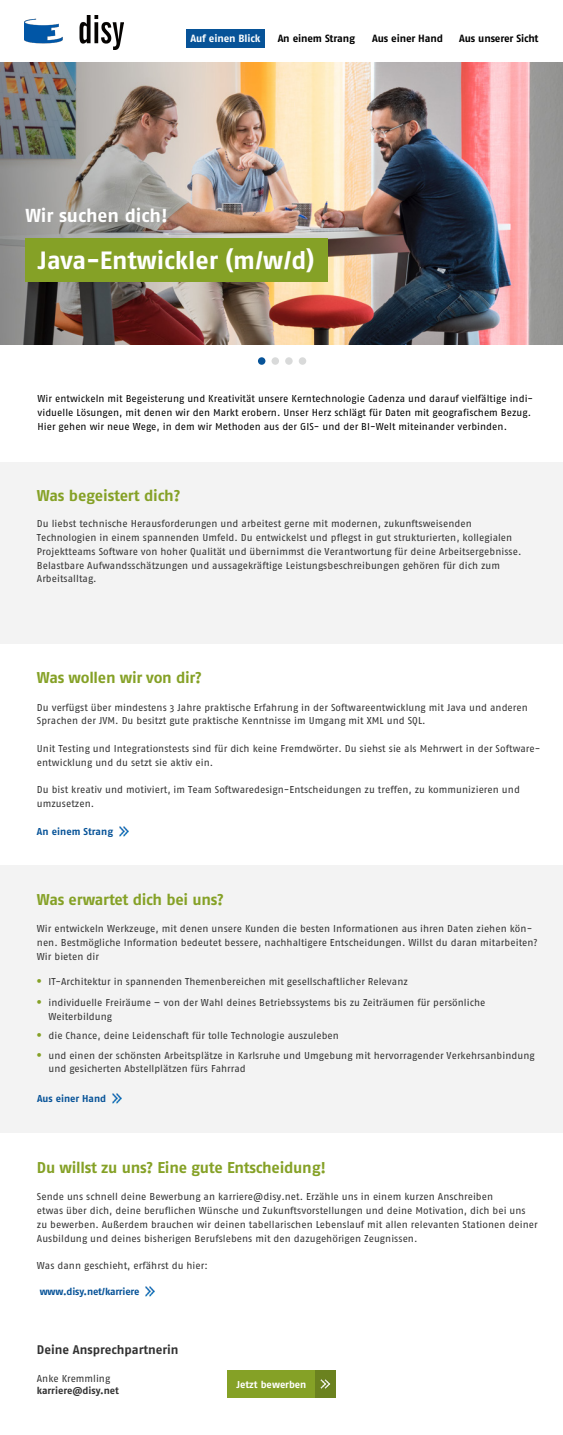
<style>
.page{position:relative;width:563px;height:1435px;background:#fff}
.page>*{position:absolute;margin:0;border:0;box-sizing:border-box;transform-origin:0 0}
.t1{font:25px "Fago No Bold TF";letter-spacing:-.005em;color:#fff}
.t2{font:18.75px "Fago No Bold TF";letter-spacing:-.005em;color:#fff}
.t3{font:18.75px/21.6px "Fago No";color:#85a126}
.t4{font:15.62px "Fago No Bold TF";letter-spacing:-.015em;color:#85a126}
.t5{font:12.5px "Fago No Bold TF";color:#333}
.t6{font:10.44px "Fago No Bold TF";letter-spacing:-.015em;color:#000}
.t7{font:10.44px "Fago No Bold TF";letter-spacing:-.015em;color:#fff}
.t8{font:10px/13.8px "Fago No";letter-spacing:.005em;color:#333}
.t9{font:10px/13.8px "Fago No";letter-spacing:.005em;color:#000}
.t10{font:10px "Fago No Bold TF";letter-spacing:-.005em;color:#075398}
.t11{font:10px "Fago No Bold TF";letter-spacing:-.005em;color:#333}
.t12{font:10px "Fago No Bold TF";color:#fff}
</style>
<div class="page">
<img style="left:25px;top:16px;width:98px;height:34px">
<div style="left:186px;top:30px;width:79px;height:18px;background:#075398"></div>
<img style="left:0;top:63px;width:562px;height:281px">
<div style="left:25px;top:239px;width:302px;height:43px;background:#85a126"></div>
<div style="left:258px;top:357px;width:7px;height:8px;background:#075398;border-radius:50%"></div>
<div style="left:271px;top:357px;width:8px;height:8px;background:#d9dada;border-radius:50%"></div>
<div style="left:285px;top:357px;width:7px;height:8px;background:#d9dada;border-radius:50%"></div>
<div style="left:299px;top:357px;width:7px;height:8px;background:#d9dada;border-radius:50%"></div>
<div style="left:0;top:462px;width:562px;height:182px;background:#f3f3f3"></div>
<div style="left:0;top:865px;width:562px;height:268px;background:#f3f3f3"></div>
<svg style="left:112px;top:1094px;width:10px;height:9px"></svg>
<div style="left:227px;top:1370px;width:89px;height:28px;background:#85a126"></div>
<div style="left:316px;top:1370px;width:20px;height:28px;background:#6b821f"></div>
<svg style="left:321px;top:1379px;width:10px;height:10px"></svg>
<svg style="left:119px;top:827px;width:10px;height:9px"></svg>
<svg style="left:145px;top:1287px;width:10px;height:9px"></svg>
<p class="t7" style="left:190px;top:33px;width:71px">Auf einen Blick</p>
<p class="t6" style="left:277px;top:32px;width:79px">An einem Strang</p>
<p class="t6" style="left:372px;top:32px;width:72px">Aus einer Hand</p>
<p class="t6" style="left:459px;top:32px;width:81px">Aus unserer Sicht</p>
<h2 class="t2" style="left:25px;top:205px;width:144px">Wir suchen dich!</h2>
<h1 class="t1" style="left:38px;top:246px;width:278px">Java-Entwickler (m/w/d)</h1>
<p class="t9" style="left:37px;top:392px;width:497px">Wir entwickeln mit Begeisterung und Kreativität unsere Kerntechnologie Cadenza und darauf vielfältige indi&shy;viduelle Lösungen, mit denen wir den Markt erobern. Unser Herz schlägt für Daten mit geografischem Bezug.<br>Hier gehen wir neue Wege, in dem wir Methoden aus der GIS- und der BI-Welt miteinander verbinden.</p>
<h3 class="t4" style="left:37px;top:486px;width:145px">Was begeistert dich?</h3>
<p class="t8" style="left:37px;top:517px;width:486px">Du liebst technische Herausforderungen und arbeitest gerne mit modernen, zukunftsweisenden Technologien in einem spannenden Umfeld. Du entwickelst und pflegst in gut strukturierten, kollegialen Projektteams Software von hoher Qualität und übernimmst die Verantwortung für deine Arbeitsergebnisse.<br>Belastbare Aufwandsschätzungen und aussagekräftige Leistungsbeschreibungen gehören für dich zum Arbeitsalltag.</p>
<h3 class="t4" style="left:37px;top:669px;width:167px">Was wollen wir von dir?</h3>
<p class="t8" style="left:37px;top:700px;width:492px">Du verfügst über mindestens 3 Jahre praktische Erfahrung in der Softwareentwicklung mit Java und anderen<br>Sprachen der JVM. Du besitzt gute praktische Kenntnisse im Umgang mit XML und SQL.</p>
<p class="t8" style="left:37px;top:742px;width:505px">Unit Testing und Integrationstests sind für dich keine Fremdwörter. Du siehst sie als Mehrwert in der Software&shy;entwicklung und du setzt sie aktiv ein.</p>
<p class="t8" style="left:37px;top:783px;width:484px">Du bist kreativ und motiviert, im Team Softwaredesign-Entscheidungen zu treffen, zu kommunizieren und umzusetzen.</p>
<p class="t10" style="left:37px;top:825px;width:78px">An einem Strang</p>
<h3 class="t4" style="left:37px;top:890px;width:188px">Was erwartet dich bei uns?</h3>
<p class="t8" style="left:37px;top:922px;width:502px">Wir entwickeln Werkzeuge, mit denen unsere Kunden die besten Informationen aus ihren Daten ziehen kön&shy;nen. Bestmögliche Information bedeutet bessere, nachhaltigere Entscheidungen. Willst du daran mitarbeiten?<br>Wir bieten dir</p>
<h2 class="t3" style="left:36px;top:970px;width:9px">• •</h2>
<h2 class="t3" style="left:36px;top:1026px;width:9px;line-height:19.8px">• •</h2>
<p class="t10" style="left:37px;top:1092px;width:71px">Aus einer Hand</p>
<p class="t8" style="left:48px;top:971px;width:438px;line-height:21.2px">IT-Architektur in spannenden Themenbereichen mit gesellschaftlicher Relevanz<br>individuelle Freiräume – von der Wahl deines Betriebssystems bis zu Zeiträumen für persönliche</p>
<p class="t8" style="left:48px;top:1007px;width:487px;line-height:19.4px">Weiterbildung<br>die Chance, deine Leidenschaft für tolle Technologie auszuleben<br>und einen der schönsten Arbeitsplätze in Karlsruhe und Umgebung mit hervorragender Verkehrsanbindung</p>
<p class="t8" style="left:48px;top:1062px;width:199px">und gesicherten Abstellplätzen fürs Fahrrad</p>
<h3 class="t4" style="left:37px;top:1158px;width:290px">Du willst zu uns? Eine gute Entscheidung!</h3>
<p class="t8" style="left:37px;top:1190px;width:502px">Sende uns schnell deine Bewerbung an karriere@disy.net. Erzähle uns in einem kurzen Anschreiben<br>etwas über dich, deine beruflichen Wünsche und Zukunftsvorstellungen und deine Motivation, dich bei uns zu bewerben. Außerdem brauchen wir deinen tabellarischen Lebenslauf mit allen relevanten Stationen deiner Ausbildung und deines bisherigen Berufslebens mit den dazugehörigen Zeugnissen.</p>
<p class="t8" style="left:37px;top:1259px;width:172px">Was dann geschieht, erfährst du hier:</p>
<p class="t10" style="left:40px;top:1285px;width:101px">www.disy.net/karriere</p>
<p class="t5" style="left:37px;top:1342px;width:143px">Deine Ansprechpartnerin</p>
<p class="t8" style="left:37px;top:1371px;width:75px">Anke Kremmling</p>
<p class="t11" style="left:37px;top:1384px;width:84px">karriere@disy.net</p>
<p class="t12" style="left:236px;top:1378px;width:71px">Jetzt bewerben</p>
</div>
